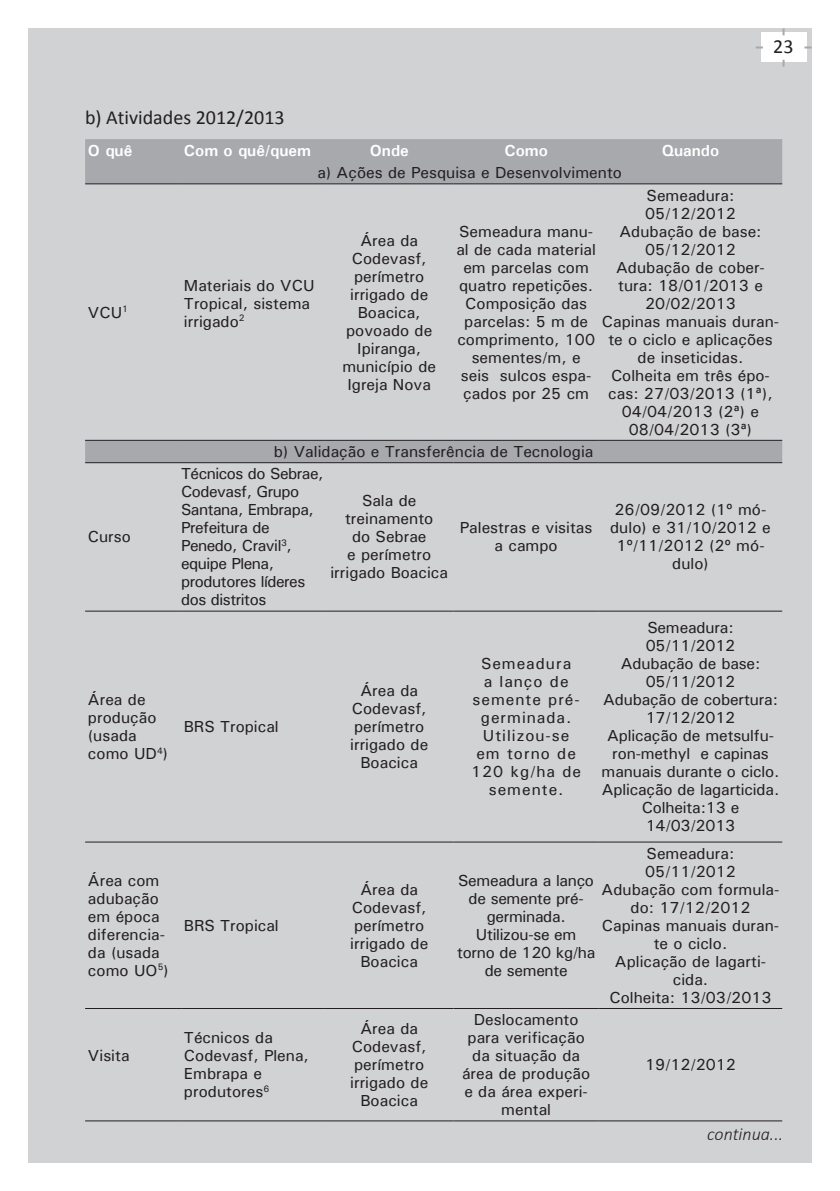
<style>
.page{position:relative;width:840px;height:1191px;background:#fff}
.page>*{position:absolute;margin:0;border:0;box-sizing:border-box;transform-origin:0 0}
.t1{font:20px "Calibri";color:#231f20}
.t2{font:italic 300 18px "Calibri";color:#231f20}
.t3{font:500 16px/18px "Univers";color:#231f20;text-align:center}
.t4{font:500 16px/18px "Univers";letter-spacing:-.03em;color:#231f20}
.t5{font:500 16px/18px "Univers";letter-spacing:.06em;color:#231f20;text-align:center}
.t6{font:500 16px/18px "Univers";letter-spacing:-.02em;color:#231f20;text-align:center}
.t7{font:700 16px "Univers";color:#fff}
</style>
<div class="page">
<div style="left:28px;top:28px;width:783px;height:1134px;background:#d1d2d4"></div>
<div style="left:760px;top:33px;width:46px;height:29px;background:#fff"></div>
<svg style="left:782px;top:28px;width:2px;height:7px"></svg>
<svg style="left:782px;top:60px;width:2px;height:7px"></svg>
<svg style="left:756px;top:46px;width:6px;height:2px"></svg>
<svg style="left:804px;top:46px;width:7px;height:2px"></svg>
<svg style="left:85px;top:139px;width:696px;height:323px"></svg>
<hr style="left:85px;top:183px;width:96px;height:1px;background:#231f20">
<hr style="left:181px;top:183px;width:144px;height:1px;background:#231f20">
<hr style="left:325px;top:183px;width:128px;height:1px;background:#231f20">
<hr style="left:453px;top:183px;width:145px;height:1px;background:#231f20">
<hr style="left:598px;top:183px;width:183px;height:1px;background:#231f20">
<hr style="left:85px;top:440px;width:96px;height:1px;background:#231f20">
<hr style="left:181px;top:440px;width:144px;height:1px;background:#231f20">
<hr style="left:325px;top:440px;width:128px;height:1px;background:#231f20">
<hr style="left:453px;top:440px;width:145px;height:1px;background:#231f20">
<hr style="left:598px;top:440px;width:183px;height:1px;background:#231f20">
<hr style="left:85px;top:462px;width:96px;height:1px;background:#231f20">
<hr style="left:181px;top:462px;width:144px;height:1px;background:#231f20">
<hr style="left:325px;top:462px;width:128px;height:1px;background:#231f20">
<hr style="left:453px;top:462px;width:145px;height:1px;background:#231f20">
<hr style="left:598px;top:462px;width:183px;height:1px;background:#231f20">
<hr style="left:85px;top:610px;width:96px;height:1px;background:#231f20">
<hr style="left:181px;top:610px;width:144px;height:1px;background:#231f20">
<hr style="left:325px;top:610px;width:128px;height:1px;background:#231f20">
<hr style="left:453px;top:610px;width:145px;height:1px;background:#231f20">
<hr style="left:598px;top:610px;width:183px;height:1px;background:#231f20">
<hr style="left:85px;top:841px;width:96px;height:1px;background:#231f20">
<hr style="left:181px;top:841px;width:144px;height:1px;background:#231f20">
<hr style="left:325px;top:841px;width:128px;height:1px;background:#231f20">
<hr style="left:453px;top:841px;width:145px;height:1px;background:#231f20">
<hr style="left:598px;top:841px;width:183px;height:1px;background:#231f20">
<hr style="left:85px;top:1008px;width:96px;height:1px;background:#231f20">
<hr style="left:181px;top:1008px;width:144px;height:1px;background:#231f20">
<hr style="left:325px;top:1008px;width:128px;height:1px;background:#231f20">
<hr style="left:453px;top:1008px;width:145px;height:1px;background:#231f20">
<hr style="left:598px;top:1008px;width:183px;height:1px;background:#231f20">
<hr style="left:85px;top:1120px;width:96px;height:1px;background:#231f20">
<hr style="left:181px;top:1120px;width:144px;height:1px;background:#231f20">
<hr style="left:325px;top:1120px;width:128px;height:1px;background:#231f20">
<hr style="left:453px;top:1120px;width:145px;height:1px;background:#231f20">
<hr style="left:598px;top:1120px;width:183px;height:1px;background:#231f20">
<p class="t1" style="left:85px;top:105px;width:201px">b) Atividades 2012/2013</p>
<p class="t7" style="left:88px;top:140px;width:46px">O quê</p>
<p class="t7" style="left:184px;top:140px;width:128px">Com o quê/quem</p>
<p class="t7" style="left:369px;top:140px;width:40px">Onde</p>
<p class="t7" style="left:504px;top:140px;width:45px">Como</p>
<p class="t7" style="left:661px;top:140px;width:59px">Quando</p>
<p class="t3" style="left:317px;top:163px;width:306px">a) Ações de Pesquisa e Desenvolvimento</p>
<p class="t1" style="left:772px;top:33px;width:22px">23</p>
<p class="t3" style="left:88px;top:303px;width:42px">VCU<sup>1</sup></p>
<p class="t3" style="left:88px;top:527px;width:45px">Curso</p>
<p class="t3" style="left:88px;top:690px;width:82px;text-align:left">Área de produção (usada como UD<sup>4</sup>)</p>
<p class="t3" style="left:88px;top:871px;width:82px;text-align:left">Área com adubação em época diferencia&shy;da (usada como UO<sup>5</sup>)</p>
<p class="t3" style="left:88px;top:1046px;width:43px">Visita</p>
<p class="t3" style="left:184px;top:276px;width:132px;text-align:left">Materiais do VCU<br>Tropical, sistema irrigado<sup>2</sup></p>
<p class="t3" style="left:342px;top:231px;width:95px">Área da<br>Codevasf, perímetro irrigado de<br>Boacica, povoado de<br>Ipiranga, município de<br>Igreja Nova</p>
<p class="t3" style="left:456px;top:222px;width:141px">Semeadura manu&shy;al de cada material em parcelas com quatro repetições.<br>Composição das parcelas: 5 m de comprimento, 100 sementes/m, e seis sulcos espa&shy;çados por 25 cm</p>
<p class="t3" style="left:274px;top:442px;width:321px">b) Validação e Transferência de Tecnologia</p>
<p class="t4" style="left:181px;top:464px;width:144px">Técnicos do Sebrae,<br>Codevasf, Grupo<br>Santana, Embrapa,<br>Prefeitura de<br>Penedo, Cravil<sup>3</sup>, equipe Plena, produtores líderes dos distritos</p>
<p class="t3" style="left:330px;top:491px;width:119px">Sala de treinamento<br>do Sebrae<br>e perímetro irrigado Boacica</p>
<p class="t3" style="left:459px;top:518px;width:134px">Palestras e visitas a campo</p>
<p class="t3" style="left:601px;top:186px;width:179px">Semeadura:<br>05/12/2012<br>Adubação de base:<br>05/12/2012<br>Adubação de cober&shy;tura: 18/01/2013 e<br>20/02/2013<br>Capinas manuais duran&shy;te o ciclo e aplicações de inseticidas.<br>Colheita em três épo&shy;cas: 27/03/2013 (1ª),<br>04/04/2013 (2ª) e<br>08/04/2013 (3ª)</p>
<p class="t3" style="left:609px;top:500px;width:162px">26/09/2012 (1º mó&shy;dulo) e 31/10/2012 e<br>1º/11/2012 (2º mó&shy;dulo)</p>
<p class="t3" style="left:184px;top:717px;width:96px">BRS Tropical</p>
<p class="t3" style="left:184px;top:916px;width:96px">BRS Tropical</p>
<p class="t3" style="left:350px;top:681px;width:79px">Área da<br>Codevasf, perímetro irrigado de<br>Boacica</p>
<p class="t5" style="left:471px;top:654px;width:111px">Semeadura<br>a lanço de semente pré&shy;germinada.<br>Utilizou-se em torno de<br>120 kg/ha de semente.</p>
<p class="t3" style="left:601px;top:618px;width:179px">Semeadura:<br>05/11/2012<br>Adubação de base:<br>05/11/2012<br>Adubação de cobertura:<br>17/12/2012<br>Aplicação de metsulfu&shy;ron-methyl e capinas manuais durante o ciclo.<br>Aplicação de lagarticida.<br>Colheita:13 e<br>14/03/2013</p>
<p class="t3" style="left:601px;top:844px;width:179px">Semeadura:<br>05/11/2012<br>Adubação com formula&shy;do: 17/12/2012<br>Capinas manuais duran&shy;te o ciclo.<br>Aplicação de lagarti&shy;cida.<br>Colheita: 13/03/2013</p>
<p class="t3" style="left:350px;top:880px;width:79px">Área da<br>Codevasf, perímetro irrigado de<br>Boacica</p>
<p class="t6" style="left:457px;top:871px;width:140px">Semeadura a lanço de semente pré&shy;germinada.<br>Utilizou-se em torno de 120 kg/ha de semente</p>
<p class="t3" style="left:184px;top:1028px;width:126px;text-align:left">Técnicos da<br>Codevasf, Plena,<br>Embrapa e produtores<sup>6</sup></p>
<p class="t3" style="left:350px;top:1019px;width:79px">Área da<br>Codevasf, perímetro irrigado de<br>Boacica</p>
<p class="t3" style="left:462px;top:1010px;width:130px">Deslocamento para verificação da situação da área de produção e da área experi&shy;mental</p>
<p class="t3" style="left:644px;top:1055px;width:92px">19/12/2012</p>
<p class="t2" style="left:706px;top:1123px;width:77px">continua...</p>
</div>
